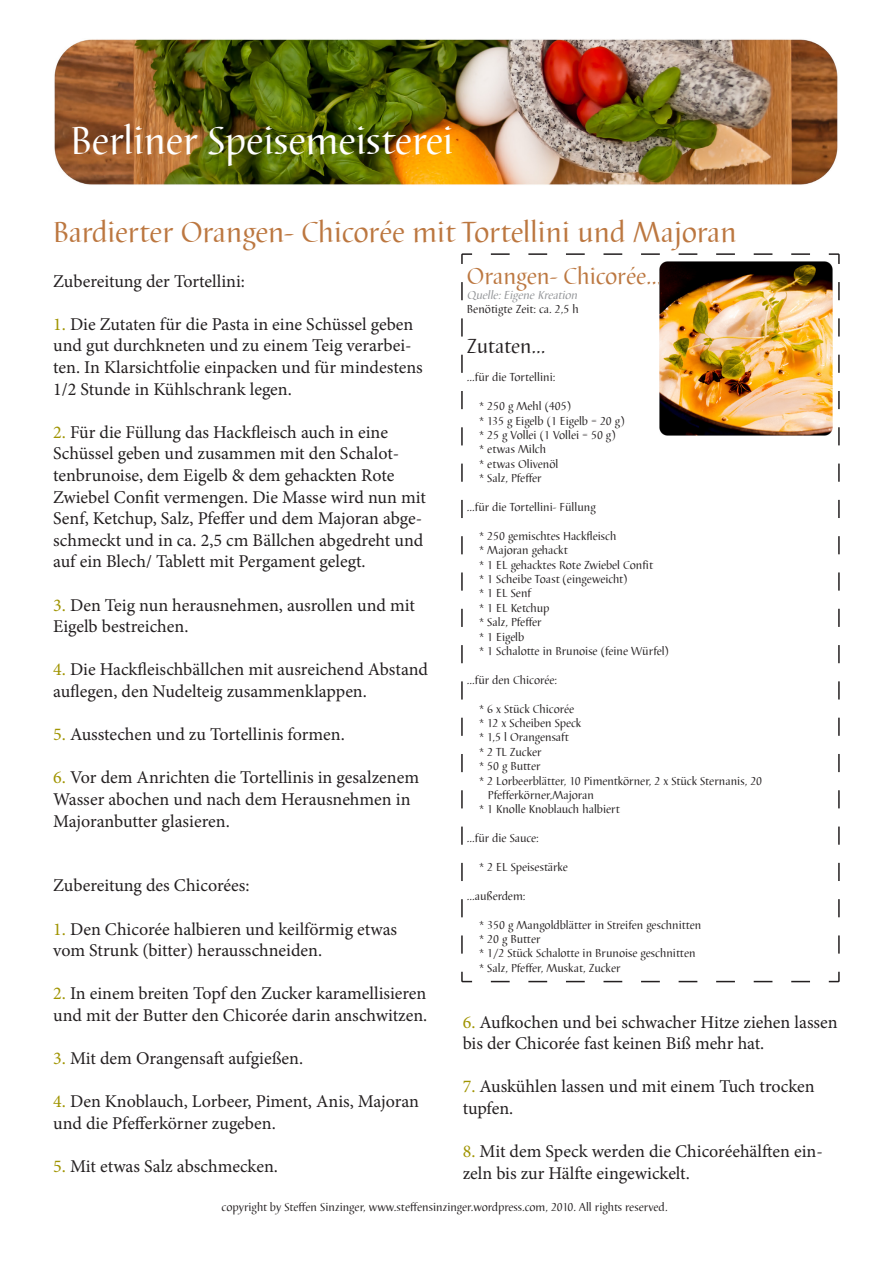
<style>
.page{position:relative;width:893px;height:1263px;background:#fff}
.page>*{position:absolute;margin:0;border:0;box-sizing:border-box;transform-origin:0 0}
.t1{font:40.5px "Bar";color:#fff}
.t2{font:30px "Bar";color:#bc7740}
.t3{font:24px "Bar";color:#bc7740}
.t4{font:21px "Bar";letter-spacing:-.005em;color:#231f20}
.t5{font:18px/21.6px "Minion Pro";color:#231f20}
.t6{font:12px "Bar";color:#231f20}
.t7{font:italic 12px "Bar";color:#939598}
.s1{color:#a09400}
</style>
<div class="page">
<img style="left:54px;top:39px;width:784px;height:146px">
<svg style="left:461px;top:253px;width:379px;height:730px"></svg>
<img style="left:659px;top:262px;width:174px;height:173px">
<p class="t1" style="left:70px;top:112px;width:384px">Berliner Speisemeisterei</p>
<p class="t2" style="left:53px;top:211px;width:685px">Bardierter Orangen- Chicorée mit Tortellini und Majoran</p>
<p class="t3" style="left:467px;top:259px;width:197px">Orangen- Chicorée...</p>
<p class="t7" style="left:467px;top:286px;width:115px">Quelle:EigeneKreation</p>
<p class="t6" style="left:467px;top:300px;width:113px">Benötigte Zeit: ca. 2,5 h</p>
<p class="t4" style="left:467px;top:331px;width:80px">Zutaten...</p>
<p class="t6" style="left:467px;top:369px;width:90px">...für die Tortellini:</p>
<p class="t6" style="left:479px;top:398px;width:94px">* 250 g Mehl (405)</p>
<p class="t6" style="left:479px;top:412px;width:147px">* 135 g Eigelb (1 Eigelb = 20 g)</p>
<p class="t6" style="left:479px;top:426px;width:138px">* 25 g Vollei (1 Vollei = 50 g)</p>
<p class="t6" style="left:479px;top:441px;width:69px">* etwas Milch</p>
<p class="t6" style="left:479px;top:455px;width:81px">* etwas Olivenöl</p>
<p class="t6" style="left:479px;top:470px;width:64px">* Salz, Pfeffer</p>
<p class="t6" style="left:467px;top:498px;width:130px">...für die Tortellini- Füllung</p>
<p class="t6" style="left:479px;top:527px;width:139px">* 250 gemischtes Hackfleisch</p>
<p class="t6" style="left:479px;top:542px;width:90px">* Majoran gehackt</p>
<p class="t6" style="left:479px;top:556px;width:176px">* 1 EL gehacktes Rote Zwiebel Confit</p>
<p class="t6" style="left:479px;top:570px;width:150px">* 1 Scheibe Toast (eingeweicht)</p>
<p class="t6" style="left:479px;top:585px;width:54px">* 1 EL Senf</p>
<p class="t6" style="left:479px;top:599px;width:72px">* 1 EL Ketchup</p>
<p class="t6" style="left:479px;top:614px;width:64px">* Salz, Pfeffer</p>
<p class="t6" style="left:479px;top:628px;width:47px">* 1 Eigelb</p>
<p class="t6" style="left:479px;top:642px;width:191px">* 1 Schalotte in Brunoise (feine Würfel)</p>
<p class="t6" style="left:467px;top:671px;width:92px">...für den Chicorée:</p>
<p class="t6" style="left:479px;top:700px;width:97px">* 6 x Stück Chicorée</p>
<p class="t6" style="left:479px;top:714px;width:104px">* 12 x Scheiben Speck</p>
<p class="t6" style="left:479px;top:729px;width:91px">* 1,5 l Orangensaft</p>
<p class="t6" style="left:479px;top:743px;width:64px">* 2 TL Zucker</p>
<p class="t6" style="left:479px;top:758px;width:63px">* 50 g Butter</p>
<p class="t6" style="left:479px;top:772px;width:285px">* 2 Lorbeerblätter, 10 Pimentkörner, 2 x Stück Sternanis, 20</p>
<p class="t6" style="left:488px;top:786px;width:107px">Pfefferkörner,Majoran</p>
<p class="t6" style="left:479px;top:801px;width:142px">* 1 Knolle Knoblauch halbiert</p>
<p class="t6" style="left:467px;top:830px;width:73px">...für die Sauce:</p>
<p class="t6" style="left:479px;top:858px;width:91px">* 2 EL Speisestärke</p>
<p class="t6" style="left:467px;top:887px;width:60px">...außerdem:</p>
<p class="t6" style="left:479px;top:916px;width:224px">* 350 g Mangoldblätter in Streifen geschnitten</p>
<p class="t6" style="left:479px;top:930px;width:63px">* 20 g Butter</p>
<p class="t6" style="left:479px;top:945px;width:218px">* 1/2 Stück Schalotte in Brunoise geschnitten</p>
<p class="t6" style="left:479px;top:959px;width:143px">* Salz, Pfeffer, Muskat, Zucker</p>
<p class="t5" style="left:53px;top:270px;width:193px">Zubereitung der Tortellini:</p>
<p class="t5" style="left:53px;top:313px;width:371px"><span class="s1">1.</span> Die Zutaten für die Pasta in eine Schüssel geben und gut durchkneten und zu einem Teig verarbei&shy;ten. In Klarsichtfolie einpacken und für mindestens 1/2 Stunde in Kühlschrank legen.</p>
<p class="t5" style="left:53px;top:421px;width:374px"><span class="s1">2.</span> Für die Füllung das Hackfleisch auch in eine Schüssel geben und zusammen mit den Schalot&shy;tenbrunoise, dem Eigelb &amp; dem gehackten Rote Zwiebel Confit vermengen. Die Masse wird nun mit Senf, Ketchup, Salz, Pfeffer und dem Majoran abge&shy;schmeckt und in ca. 2,5 cm Bällchen abgedreht und auf ein Blech/ Tablett mit Pergament gelegt.</p>
<p class="t5" style="left:53px;top:594px;width:363px"><span class="s1">3.</span> Den Teig nun herausnehmen, ausrollen und mit<br>Eigelb bestreichen.</p>
<p class="t5" style="left:53px;top:659px;width:376px"><span class="s1">4.</span> Die Hackfleischbällchen mit ausreichend Abstand auflegen, den Nudelteig zusammenklappen.</p>
<p class="t5" style="left:53px;top:724px;width:293px"><span class="s1">5.</span> Ausstechen und zu Tortellinis formen.</p>
<p class="t5" style="left:53px;top:767px;width:367px"><span class="s1">6.</span> Vor dem Anrichten die Tortellinis in gesalzenem<br>Wasser abochen und nach dem Herausnehmen in<br>Majoranbutter glasieren.</p>
<p class="t5" style="left:53px;top:875px;width:198px">Zubereitung des Chicorées:</p>
<p class="t5" style="left:53px;top:918px;width:345px"><span class="s1">1.</span> Den Chicorée halbieren und keilförmig etwas vom Strunk (bitter) herausschneiden.</p>
<p class="t5" style="left:53px;top:983px;width:376px"><span class="s1">2.</span> In einem breiten Topf den Zucker karamellisieren und mit der Butter den Chicorée darin anschwitzen.</p>
<p class="t5" style="left:53px;top:1048px;width:251px"><span class="s1">3.</span> Mit dem Orangensaft aufgießen.</p>
<p class="t5" style="left:53px;top:1091px;width:367px"><span class="s1">4.</span> Den Knoblauch, Lorbeer, Piment, Anis, Majoran und die Pfefferkörner zugeben.</p>
<p class="t5" style="left:53px;top:1156px;width:226px"><span class="s1">5.</span> Mit etwas Salz abschmecken.</p>
<p class="t5" style="left:463px;top:1011px;width:377px"><span class="s1">6.</span> Aufkochen und bei schwacher Hitze ziehen lassen bis der Chicorée fast keinen Biß mehr hat.</p>
<p class="t5" style="left:463px;top:1076px;width:353px"><span class="s1">7.</span> Auskühlen lassen und mit einem Tuch trocken tupfen.</p>
<p class="t5" style="left:463px;top:1141px;width:362px"><span class="s1">8.</span> Mit dem Speck werden die Chicoréehälften ein&shy;zeln bis zur Hälfte eingewickelt.</p>
<p class="t6" style="left:222px;top:1198px;width:447px">copyright by Steffen Sinzinger, www.steffensinzinger.wordpress.com, 2010. All rights reserved.</p>
</div>
